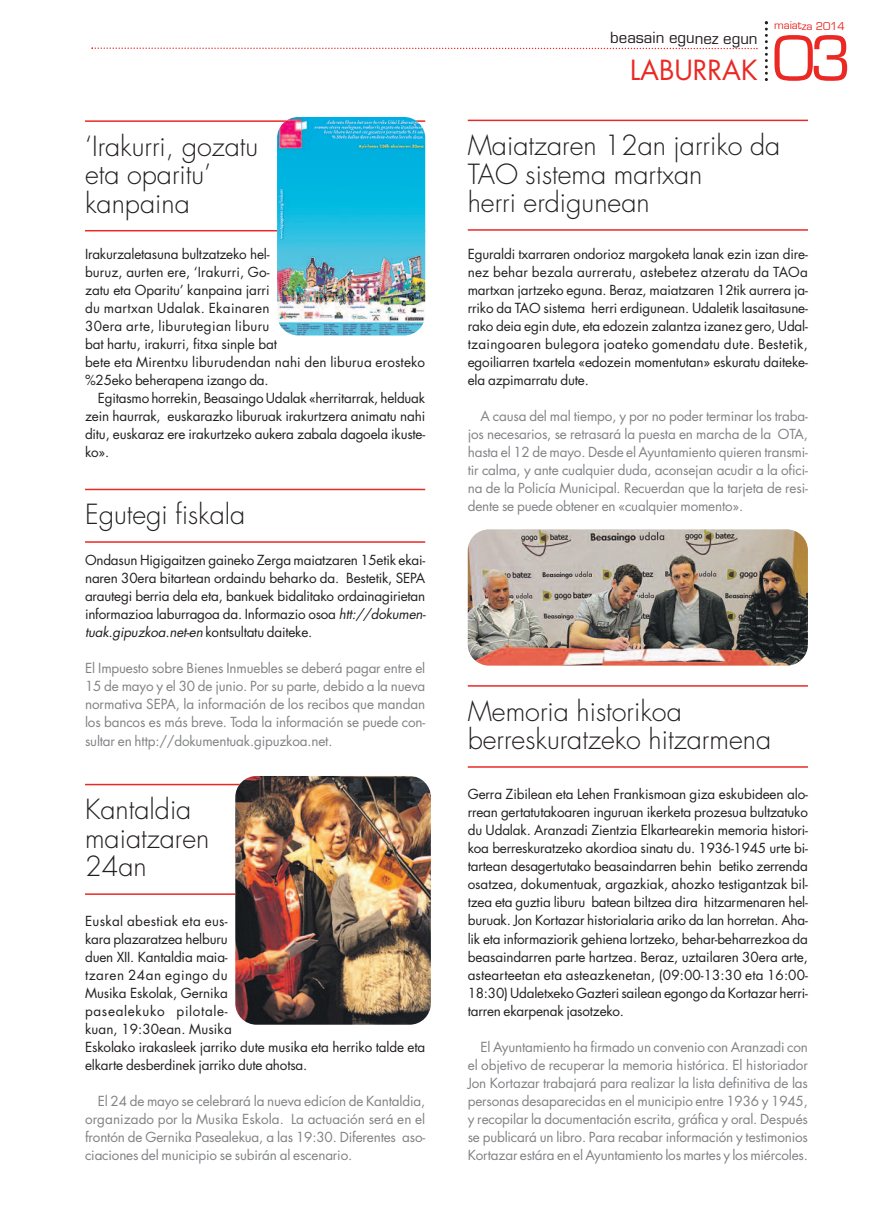
<style>
.page{position:relative;width:893px;height:1221px;background:#fff}
.page>*{position:absolute;margin:0;border:0;box-sizing:border-box;transform-origin:0 0}
.t1{font:60px "Eurostile";color:#ea2924}
.t2{font:300 27px/28.5px "Futura";color:#231f20}
.t3{font:27px "Futura";color:#ea2924}
.t4{font:15px "Eurostile";color:#231f20}
.t5{font:13.5px/18px "Futura";letter-spacing:-.01em;color:#231f20;text-align:justify}
.t6{font:13.5px/18px "Futura";letter-spacing:-.01em;color:#808285;text-align:justify}
.t7{font:10.5px "Eurostile";letter-spacing:-.005em;color:#ea2924}
.s1{font-style:italic}
</style>
<div class="page">
<svg style="left:91px;top:47px;width:667px;height:2px"></svg>
<svg style="left:765px;top:21px;width:3px;height:60px"></svg>
<hr style="left:468px;top:120px;width:340px;height:1px;background:#ea2924">
<hr style="left:468px;top:229px;width:340px;height:2px;background:#ea2924">
<img style="left:468px;top:529px;width:340px;height:136px;border-radius:21px">
<hr style="left:468px;top:685px;width:340px;height:1px;background:#ea2924">
<hr style="left:468px;top:766px;width:340px;height:1px;background:#ea2924">
<hr style="left:85px;top:120px;width:340px;height:2px;background:#ea2924">
<hr style="left:85px;top:230px;width:340px;height:1px;background:#ea2924">
<hr style="left:85px;top:783px;width:340px;height:2px;background:#ea2924">
<hr style="left:85px;top:893px;width:340px;height:1px;background:#ea2924">
<hr style="left:85px;top:488px;width:340px;height:2px;background:#ea2924">
<hr style="left:85px;top:541px;width:340px;height:1px;background:#ea2924">
<img style="left:235px;top:776px;width:196px;height:248px;border-radius:21px">
<img style="left:277px;top:117px;width:148px;height:218px;border-radius:21px">
<h2 class="t2" style="left:85px;top:134px;width:175px">‘Irakurri, gozatu eta oparitu’ kanpaina</h2>
<p class="t5" style="left:85px;top:246px;width:342px;text-align:left">Irakurzaletasuna bultzatzeko hel-<br>buruz, aurten ere, ‘Irakurri, Go-<br>zatu eta Oparitu’ kanpaina jarri<br>du martxan Udalak. Ekainaren<br>30era arte, liburutegian liburu<br>bat hartu, irakurri, fitxa sinple bat<br>bete eta Mirentxu liburudendan nahi den liburua erosteko %25eko beherapena izango da.</p>
<p class="t5" style="left:85px;top:390px;width:342px;text-indent:13px">Egitasmo horrekin, Beasaingo Udalak «herritarrak, helduak zein haurrak, euskarazko liburuak irakurtzera animatu nahi ditu, euskaraz ere irakurtzeko aukera zabala dagoela ikuste&shy;ko».</p>
<h2 class="t2" style="left:85px;top:502px;width:162px">Egutegi fiskala</h2>
<p class="t5" style="left:85px;top:552px;width:342px">Ondasun Higigaitzen gaineko Zerga maiatzaren 15etik ekai&shy;naren 30era bitartean ordaindu beharko da. Bestetik, SEPA arautegi berria dela eta, bankuek bidalitako ordainagirietan informazioa laburragoa da. Informazio osoa <span class="s1">htt://dokumen&shy;tuak.gipuzkoa.net-en</span> kontsultatu daiteke.</p>
<p class="t6" style="left:85px;top:660px;width:342px">El Impuesto sobre Bienes Inmuebles se deberá pagar entre el 15 de mayo y el 30 de junio. Por su parte, debido a la nueva normativa SEPA, la información de los recibos que mandan los bancos es más breve. Toda la información se puede con&shy;sultar en http://dokumentuak.gipuzkoa.net.</p>
<h2 class="t2" style="left:85px;top:797px;width:126px">Kantaldia maiatzaren<br>24an</h2>
<p class="t5" style="left:85px;top:912px;width:342px;text-align:left">Euskal abestiak eta eus-<br>kara plazaratzea helburu<br>duen XII. Kantaldia maia-<br>tzaren 24an egingo du<br>Musika Eskolak, Gernika<br>pasealekuko pilotale-<br>kuan, 19:30ean. Musika<br>Eskolako irakasleek jarriko dute musika eta herriko talde eta elkarte desberdinek jarriko dute ahotsa.</p>
<p class="t6" style="left:85px;top:1092px;width:342px;text-indent:13px">El 24 de mayo se celebrará la nueva edicíon de Kantaldia, organizado por la Musika Eskola. La actuación será en el frontón de Gernika Pasealekua, a las 19:30. Diferentes aso&shy;ciaciones del municipio se subirán al escenario.</p>
<p class="t4" style="left:610px;top:32px;width:149px">beasain egunez egun</p>
<h2 class="t3" style="left:630px;top:58px;width:129px">LABURRAK</h2>
<p class="t7" style="left:774px;top:22px;width:72px">maiatza 2014</p>
<h1 class="t1" style="left:773px;top:35px;width:80px">03</h1>
<h2 class="t2" style="left:468px;top:133px;width:314px">Maiatzaren 12an jarriko da<br>TAO sistema martxan<br>herri erdigunean</h2>
<p class="t5" style="left:468px;top:246px;width:342px">Eguraldi txarraren ondorioz margoketa lanak ezin izan dire&shy;nez behar bezala aurreratu, astebetez atzeratu da TAOa martxan jartzeko eguna. Beraz, maiatzaren 12tik aurrera ja&shy;rriko da TAO sistema herri erdigunean. Udaletik lasaitasune&shy;rako deia egin dute, eta edozein zalantza izanez gero, Udal&shy;tzaingoaren bulegora joateko gomendatu dute. Bestetik, egoiliarren txartela «edozein momentutan» eskuratu daiteke&shy;ela azpimarratu dute.</p>
<p class="t6" style="left:468px;top:408px;width:342px;text-indent:13px">A causa del mal tiempo, y por no poder terminar los traba&shy;jos necesarios, se retrasará la puesta en marcha de la OTA, hasta el 12 de mayo. Desde el Ayuntamiento quieren transmi&shy;tir calma, y ante cualquier duda, aconsejan acudir a la ofici&shy;na de la Policía Municipal. Recuerdan que la tarjeta de resi&shy;dente se puede obtener en «cualquier momento».</p>
<h2 class="t2" style="left:468px;top:698px;width:305px">Memoria historikoa berreskuratzeko hitzarmena</h2>
<p class="t5" style="left:468px;top:786px;width:342px">Gerra Zibilean eta Lehen Frankismoan giza eskubideen alo&shy;rrean gertatutakoaren inguruan ikerketa prozesua bultzatuko du Udalak. Aranzadi Zientzia Elkartearekin memoria histori&shy;koa berreskuratzeko akordioa sinatu du. 1936-1945 urte bi&shy;tartean desagertutako beasaindarren behin betiko zerrenda osatzea, dokumentuak, argazkiak, ahozko testigantzak bil&shy;tzea eta guztia liburu batean biltzea dira hitzarmenaren hel&shy;buruak. Jon Kortazar historialaria ariko da lan horretan. Aha&shy;lik eta informaziorik gehiena lortzeko, behar-beharrezkoa da beasaindarren parte hartzea. Beraz, uztailaren 30era arte, astearteetan eta asteazkenetan, (09:00-13:30 eta 16:00- 18:30) Udaletxeko Gazteri sailean egongo da Kortazar herri&shy;tarren ekarpenak jasotzeko.</p>
<p class="t6" style="left:468px;top:1038px;width:342px;text-indent:13px">El Ayuntamiento ha firmado un convenio con Aranzadi con el objetivo de recuperar la memoria histórica. El historiador Jon Kortazar trabajará para realizar la lista definitiva de las personas desaparecidas en el municipio entre 1936 y 1945, y recopilar la documentación escrita, gráfica y oral. Después se publicará un libro. Para recabar información y testimonios Kortazar estára en el Ayuntamiento los martes y los miércoles.</p>
</div>
